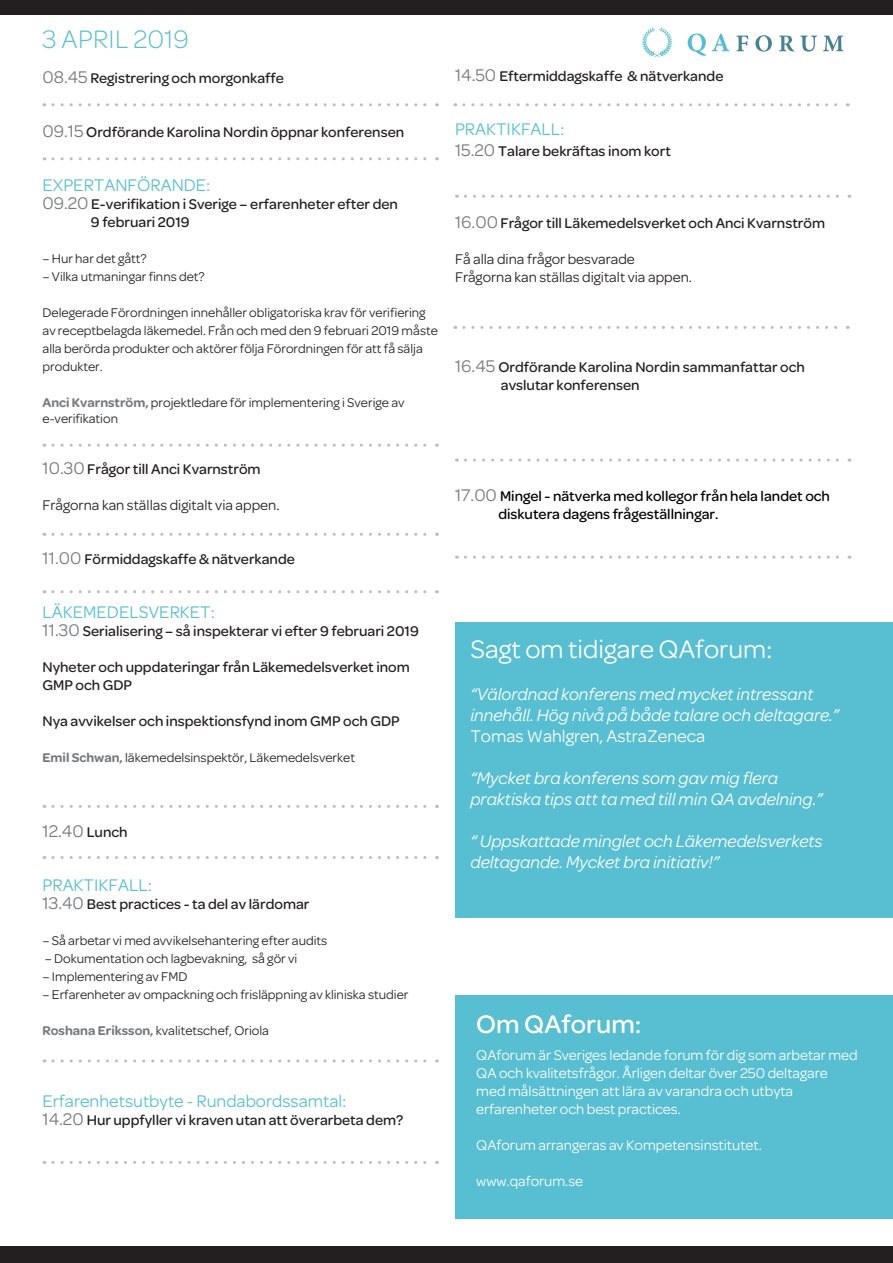
<style>
.page{position:relative;width:893px;height:1263px;background:#fff}
.page>*{position:absolute;margin:0;border:0;box-sizing:border-box;transform-origin:0 0}
.leipis{font:27px "Omnes";color:#fff}
.t1{font:500 27px "Omnes";color:#fff}
.leipis-2{font:300 27px "Omnes";letter-spacing:.015em;color:#58bed2}
.leipis-3{font:italic 18px/21px "Omnes";color:#fff}
.otsikko_1{font:18px "Omnes";color:#58bed2}
.leipis-4{font:18px "Omnes";color:#fff}
.otsikko_2{font:18px "Omnes";color:#58bed2}
.otsikko_2-2{font:18px "Omnes";color:#76787b}
.otsikko_2-3{font:500 15px/18px "Omnes";color:#231f20}
.t2{font:15px/18px "Omnes";color:#fff}
.otsikko_2-4{font:15px "Omnes";color:#231f20}
.otsikko_2-5{font:500 15px "Omnes";color:#000}
.leipis-5{font:500 15px "Omnes";color:#231f20}
.otsikko_2-6{font:13.5px/18px "Omnes";color:#231f20}
.s1{font-weight:400;font-size:18px;color:#76787b}
.s2{font-weight:600;color:#76787b}
.s3{font-weight:500;font-size:15px;color:#231f20}
</style>
<div class="page">
<div style="left:0;top:0;width:893px;height:15px;background:#231f20"></div>
<div style="left:0;top:1246px;width:893px;height:17px;background:#231f20"></div>
<div style="left:455px;top:995px;width:438px;height:223px;background:#58bed2"></div>
<svg style="left:53px;top:103px;width:384px;height:3px"></svg>
<svg style="left:53px;top:157px;width:384px;height:3px"></svg>
<svg style="left:53px;top:444px;width:384px;height:3px"></svg>
<svg style="left:53px;top:590px;width:384px;height:3px"></svg>
<img style="left:642px;top:27px;width:202px;height:31px">
<svg style="left:53px;top:1161px;width:384px;height:3px"></svg>
<svg style="left:465px;top:459px;width:385px;height:3px"></svg>
<svg style="left:53px;top:856px;width:384px;height:3px"></svg>
<svg style="left:53px;top:805px;width:384px;height:3px"></svg>
<svg style="left:464px;top:103px;width:384px;height:3px"></svg>
<svg style="left:53px;top:533px;width:384px;height:3px"></svg>
<svg style="left:465px;top:195px;width:385px;height:3px"></svg>
<svg style="left:464px;top:326px;width:384px;height:3px"></svg>
<div style="left:455px;top:623px;width:438px;height:295px;background:#58bed2"></div>
<svg style="left:53px;top:1059px;width:384px;height:3px"></svg>
<svg style="left:465px;top:556px;width:385px;height:3px"></svg>
<p class="leipis-2" style="left:43px;top:25px;width:148px">3 APRIL 2019</p>
<p class="otsikko_2-3" style="left:43px;top:69px;width:243px"><span class="s1">08.45</span> Registrering och morgonkaffe</p>
<p class="otsikko_2-3" style="left:43px;top:123px;width:363px"><span class="s1">09.15</span> Ordförande Karolina Nordin öppnar konferensen</p>
<p class="otsikko_1" style="left:43px;top:175px;width:170px">EXPERTANFÖRANDE:</p>
<p class="otsikko_2-3" style="left:91px;top:195px;width:308px;text-indent:-48px"><span class="s1">09.20</span> E-verifikation i Sverige – erfarenheter efter den<br>9 februari 2019</p>
<p class="otsikko_2-6" style="left:43px;top:249px;width:106px">– Hur har det gått?</p>
<p class="otsikko_2-6" style="left:43px;top:267px;width:164px">– Vilka utmaningar finns det?</p>
<p class="otsikko_2-6" style="left:43px;top:303px;width:397px">Delegerade Förordningen innehåller obligatoriska krav för verifiering av receptbelagda läkemedel. Från och med den 9 februari 2019 måste alla berörda produkter och aktörer följa Förordningen för att få sälja produkter.</p>
<p class="otsikko_2-6" style="left:43px;top:394px;width:363px;line-height:16.5px"><span class="s2">Anci Kvarnström,</span> projektledare för implementering i Sverige av e-verifikation</p>
<p class="otsikko_2-3" style="left:43px;top:460px;width:220px"><span class="s1">10.30</span> Frågor till Anci Kvarnström</p>
<p class="otsikko_2-4" style="left:43px;top:497px;width:239px">Frågorna kan ställas digitalt via appen.</p>
<p class="otsikko_2-3" style="left:43px;top:550px;width:254px"><span class="s1">11.00</span> Förmiddagskaffe &amp; nätverkande</p>
<p class="otsikko_1" style="left:43px;top:602px;width:174px">LÄKEMEDELSVERKET:</p>
<p class="otsikko_2-3" style="left:43px;top:622px;width:378px"><span class="s1">11.30</span> Serialisering – så inspekterar vi efter 9 februari 2019</p>
<p class="otsikko_2-3" style="left:43px;top:658px;width:369px">Nyheter och uppdateringar från Läkemedelsverket inom<br>GMP och GDP</p>
<p class="otsikko_2-3" style="left:43px;top:712px;width:359px">Nya avvikelser och inspektionsfynd inom GMP och GDP</p>
<p class="otsikko_2-6" style="left:43px;top:749px;width:314px"><span class="s2">Emil Schwan,</span> läkemedelsinspektör, Läkemedelsverket</p>
<p class="otsikko_2-2" style="left:43px;top:821px;width:87px">12.40 <span class="s3">Lunch</span></p>
<p class="otsikko_1" style="left:43px;top:875px;width:111px">PRAKTIKFALL:</p>
<p class="otsikko_2-3" style="left:43px;top:895px;width:268px"><span class="s1">13.40</span> Best practices - ta del av lärdomar</p>
<p class="otsikko_2-6" style="left:43px;top:932px;width:286px">– Så arbetar vi med avvikelsehantering efter audits</p>
<p class="otsikko_2-6" style="left:45px;top:950px;width:254px">– Dokumentation och lagbevakning, så gör vi</p>
<p class="otsikko_2-6" style="left:43px;top:968px;width:146px">– Implementering av FMD</p>
<p class="otsikko_2-6" style="left:43px;top:986px;width:367px">– Erfarenheter av ompackning och frisläppning av kliniska studier</p>
<p class="otsikko_2-6" style="left:43px;top:1022px;width:228px"><span class="s2">Roshana Eriksson,</span> kvalitetschef, Oriola</p>
<p class="otsikko_1" style="left:43px;top:1091px;width:306px">Erfarenhetsutbyte - Rundabordssamtal:</p>
<p class="otsikko_2-3" style="left:43px;top:1111px;width:362px"><span class="s1">14.20</span> Hur uppfyller vi kraven utan att överarbeta dem?</p>
<p class="leipis-5" style="left:455px;top:67px;width:270px"><span class="s1">14.50</span> Eftermiddagskaffe &amp; nätverkande</p>
<p class="otsikko_2" style="left:455px;top:119px;width:111px">PRAKTIKFALL:</p>
<p class="otsikko_2-3" style="left:455px;top:142px;width:217px"><span class="s1">15.20</span> Talare bekräftas inom kort</p>
<p class="otsikko_2-3" style="left:455px;top:214px;width:372px"><span class="s1">16.00</span> Frågor till Läkemedelsverket och Anci Kvarnström</p>
<p class="otsikko_2-4" style="left:455px;top:250px;width:181px">Få alla dina frågor besvarade</p>
<p class="otsikko_2-4" style="left:455px;top:268px;width:239px">Frågorna kan ställas digitalt via appen.</p>
<p class="otsikko_2-3" style="left:455px;top:358px;width:351px"><span class="s1">16.45</span> Ordförande Karolina Nordin sammanfattar och</p>
<p class="otsikko_2-3" style="left:501px;top:376px;width:140px">avslutar konferensen</p>
<p class="otsikko_2-5" style="left:455px;top:487px;width:377px"><span class="s1">17.00</span> Mingel - nätverka med kollegor från hela landet och</p>
<p class="otsikko_2-5" style="left:498px;top:505px;width:222px">diskutera dagens frågeställningar.</p>
<p class="leipis" style="left:470px;top:634px;width:304px">Sagt om tidigare QAforum:</p>
<p class="leipis-3" style="left:470px;top:683px;width:345px">“Välordnad konferens med mycket intressant</p>
<p class="leipis-3" style="left:470px;top:704px;width:370px">innehåll. Hög nivå på både talare och deltagare.”</p>
<p class="leipis-4" style="left:470px;top:726px;width:236px">Tomas Wahlgren, AstraZeneca</p>
<p class="leipis-3" style="left:470px;top:767px;width:309px">“Mycket bra konferens som gav mig flera</p>
<p class="leipis-3" style="left:470px;top:788px;width:354px">praktiska tips att ta med till min QA avdelning.”</p>
<p class="leipis-3" style="left:470px;top:830px;width:354px">“ Uppskattade minglet och Läkemedelsverkets deltagande. Mycket bra initiativ!”</p>
<p class="t1" style="left:476px;top:1009px;width:167px">Om QAforum:</p>
<p class="t2" style="left:476px;top:1046px;width:383px">QAforum är Sveriges ledande forum för dig som arbetar med<br>QA och kvalitetsfrågor. Årligen deltar över 250 deltagare med målsättningen att lära av varandra och utbyta</p>
<p class="t2" style="left:476px;top:1100px;width:206px">erfarenheter och best practices.</p>
<p class="t2" style="left:476px;top:1136px;width:287px">QAforum arrangeras av Kompetensinstitutet.</p>
<p class="t2" style="left:476px;top:1172px;width:108px">www.qaforum.se</p>
</div>
